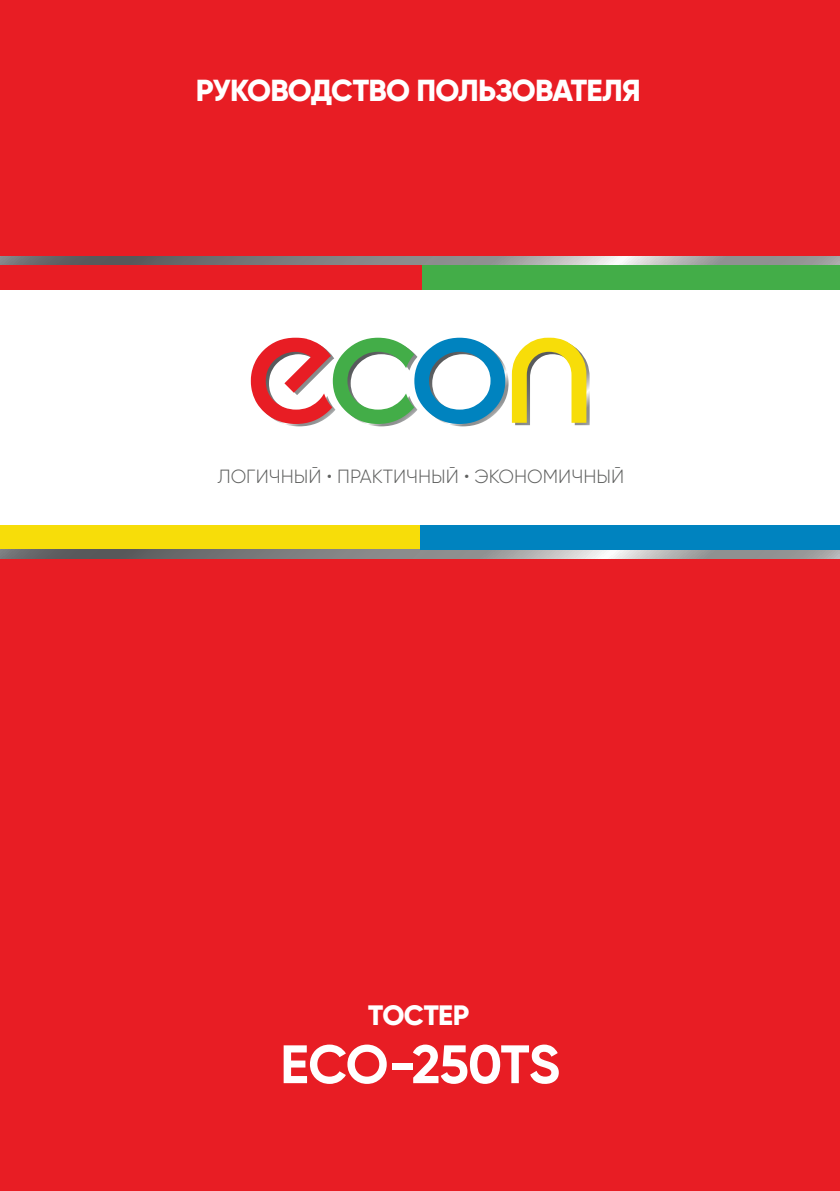
<style>
.page{position:relative;width:840px;height:1191px;background:#fff}
.page>*{position:absolute;margin:0;border:0;box-sizing:border-box;transform-origin:0 0}
.t1{font:700 54px "Gilroy";letter-spacing:-.02em;color:#fff}
.t2{font:800 30.4px "Gilroy";letter-spacing:-.025em;color:#fff}
.t3{font:800 28px "Gilroy";letter-spacing:-.02em;color:#fff}
.t4{font:300 19px "Gilroy";color:#606160}
</style>
<div class="page">
<div style="left:0;top:0;width:839px;height:1191px;background:#e81d24"></div>
<div style="left:0;top:282px;width:839px;height:262px;background:#fff"></div>
<svg style="left:0;top:257px;width:839px;height:8px"></svg>
<svg style="left:0;top:549px;width:839px;height:9px"></svg>
<div style="left:0;top:265px;width:839px;height:25px;background:#43ad48"></div>
<div style="left:0;top:265px;width:421px;height:25px;background:#e81d24"></div>
<div style="left:0;top:525px;width:821px;height:24px;background:#f7dd09"></div>
<div style="left:420px;top:525px;width:419px;height:24px;background:#0083bf"></div>
<svg style="left:251px;top:338px;width:338px;height:88px"></svg>
<h2 class="t2" style="left:196px;top:71px;width:446px">РУКОВОДСТВО ПОЛЬЗОВАТЕЛЯ</h2>
<p class="t4" style="left:217px;top:464px;width:408px">ЛОГИЧНЫЙ • ПРАКТИЧНЫЙ • ЭКОНОМИЧНЫЙ</p>
<h3 class="t3" style="left:368px;top:997px;width:103px">ТОСТЕР</h3>
<h1 class="t1" style="left:280px;top:1030px;width:281px">ECO-250TS</h1>
</div>
